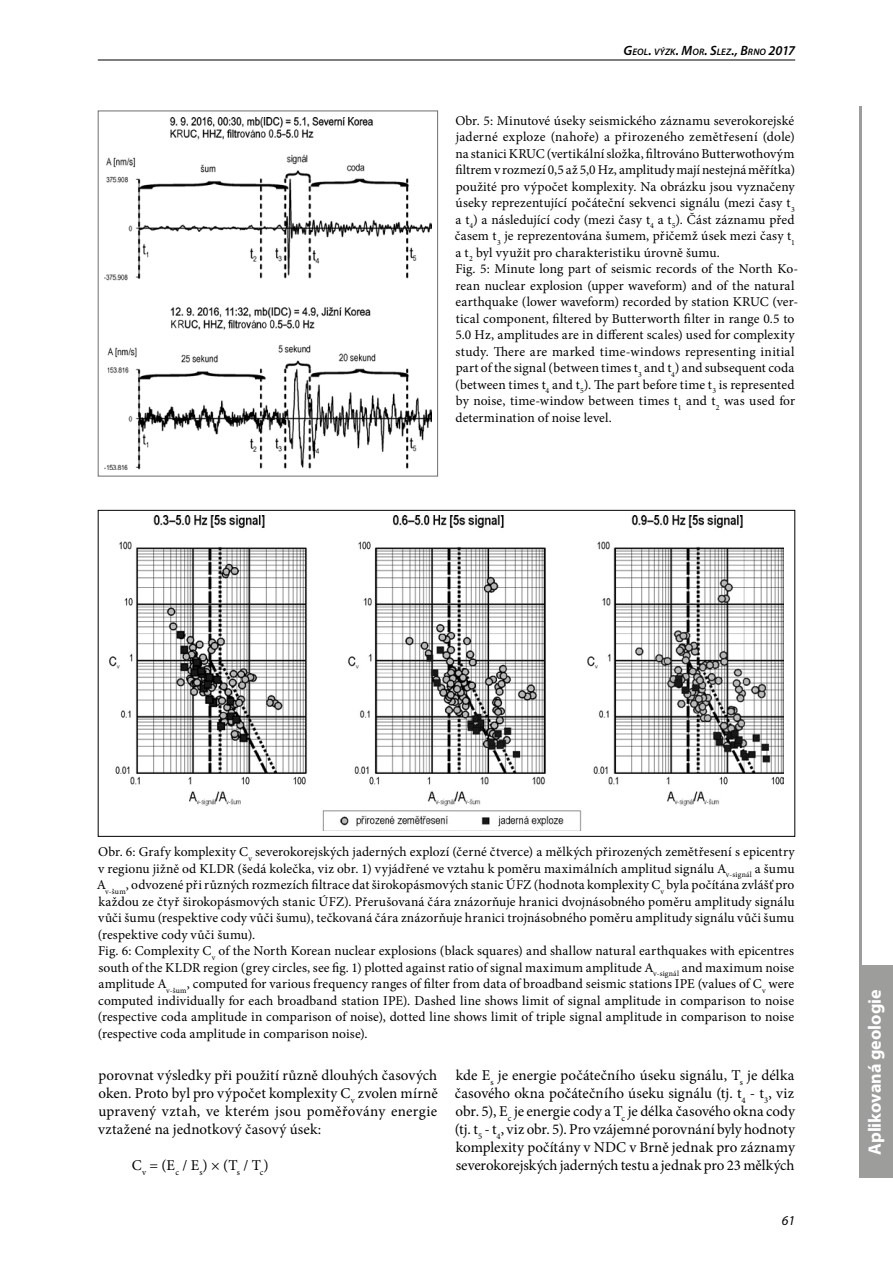
<style>
.page{position:relative;width:893px;height:1263px;background:#fff}
.page>*{position:absolute;margin:0;border:0;box-sizing:border-box;transform-origin:0 0}
.t1{font:700 18px "Myriad Pro";color:#fff}
.t2{font:15px/18px "Minion Pro";color:#000;text-align:justify}
.t3{font:13.5px/16.5px "Minion Pro";letter-spacing:.01em;color:#000}
.t4{font:italic 13.5px "Myriad Pro";color:#000}
.t5{font:italic 600 9.45px "Myriad Pro";letter-spacing:.015em;color:#000}
.s1{font-size:13.5px}
</style>
<div class="page">
<hr style="left:859px;top:106px;width:3px;height:1072px;background:#9d9d9c">
<hr style="left:98px;top:60px;width:697px;height:1px;background:#000">
<img style="left:105px;top:118px;width:326px;height:351px">
<div style="left:98px;top:111px;width:340px;height:365px;border:1px solid #706f6f"></div>
<img style="left:110px;top:516px;width:673px;height:315px">
<div style="left:859px;top:965px;width:34px;height:213px;background:#9d9d9c"></div>
<p class="t5" style="left:624px;top:46px;width:173px"><span class="s1">G</span>EOL<span class="s1">.</span> VÝZK<span class="s1">. M</span>OR<span class="s1">. S</span>LEZ<span class="s1">., B</span>RNO <span class="s1">2017</span></p>
<p class="t3" style="left:455px;top:112px;width:345px">Obr. 5: Minutové úseky seismického záznamu severokorejské jaderné exploze (nahoře) a přirozeného zemětřesení (dole) na stanici KRUC (vertikální složka, filtrováno Butterwothovým filtrem v rozmezí 0,5 až 5,0 Hz, amplitudy mají nestejná měřítka) použité pro výpočet komplexity. Na obrázku jsou vyznačeny úseky reprezentující počáteční sekvenci signálu (mezi časy t<sub>3 </sub>a t<sub>4</sub>) a následující cody (mezi časy t<sub>4</sub> a t<sub>5</sub>). Část záznamu před časem t<sub>3</sub> je reprezentována šumem, přičemž úsek mezi časy t<sub>1 </sub>a t<sub>2</sub> byl využit pro charakteristiku úrovně šumu.<br>Fig. 5: Minute long part of seismic records of the North Ko&shy;rean nuclear explosion (upper waveform) and of the natural earthquake (lower waveform) recorded by station KRUC (ver&shy;tical component, filtered by Butterworth filter in range 0.5 to 5.0 Hz, amplitudes are in different scales) used for complexity study. There are marked time-windows representing initial part of the signal (between times t<sub>3</sub> and t<sub>4</sub>) and subsequent coda (between times t<sub>4</sub> and t<sub>5</sub>). The part before time t<sub>3</sub> is represented by noise, time-window between times t<sub>1</sub> and t<sub>2</sub> was used for determination of noise level.</p>
<p class="t3" style="left:97px;top:843px;width:700px">Obr. 6: Grafy komplexity C<sub>v</sub> severokorejských jaderných explozí (černé čtverce) a mělkých přirozených zemětřesení s epicentry v regionu jižně od KLDR (šedá kolečka, viz obr. 1) vyjádřené ve vztahu k poměru maximálních amplitud signálu A<sub>v-signál</sub> a šumu A<sub>v-šum</sub>, odvozené při různých rozmezích filtrace dat širokopásmových stanic ÚFZ (hodnota komplexity C<sub>v</sub> byla počítána zvlášť pro každou ze čtyř širokopásmových stanic ÚFZ). Přerušovaná čára znázorňuje hranici dvojnásobného poměru amplitudy signálu vůči šumu (respektive cody vůči šumu), tečkovaná čára znázorňuje hranici trojnásobného poměru amplitudy signálu vůči šumu (respektive cody vůči šumu).<br>Fig. 6: Complexity C<sub>v</sub> of the North Korean nuclear explosions (black squares) and shallow natural earthquakes with epicentres south of the KLDR region (grey circles, see fig. 1) plotted against ratio of signal maximum amplitude A<sub>v-signál</sub> and maximum noise amplitude A<sub>v-šum</sub>, computed for various frequency ranges of filter from data of broadband seismic stations IPE (values of C<sub>v</sub> were computed individually for each broadband station IPE). Dashed line shows limit of signal amplitude in comparison to noise (respective coda amplitude in comparison of noise), dotted line shows limit of triple signal amplitude in comparison to noise (respective coda amplitude in comparison noise).</p>
<p class="t2" style="left:98px;top:1066px;width:341px">porovnat výsledky při použití různě dlouhých časových oken. Proto byl pro výpočet komplexity C<sub>v</sub> zvolen mírně upravený vztah, ve kterém jsou poměřovány energie vztažené na jednotkový časový úsek:</p>
<p class="t2" style="left:132px;top:1156px;width:138px">C<sub>v</sub> = (E<sub>c</sub> / E<sub>s</sub>) × (T<sub>s</sub> / T<sub>c</sub>)</p>
<p class="t2" style="left:455px;top:1066px;width:342px">kde E<sub>s</sub> je energie počátečního úseku signálu, T<sub>s</sub> je délka časového okna počátečního úseku signálu (tj. t<sub>4</sub> - t<sub>3</sub>, viz obr. 5), E<sub>c</sub> je energie cody a T<sub>c</sub> je délka časového okna cody (tj. t<sub>5</sub> - t<sub>4</sub>, viz obr. 5). Pro vzájemné porovnání byly hodnoty komplexity počítány v NDC v Brně jednak pro záznamy severokorejských jaderných testu a jednak pro 23 mělkých</p>
<p class="t4" style="left:782px;top:1212px;width:15px">61</p>
<h1 class="t1" style="left:863px;top:1155px;width:167px;rotate:-90deg">Aplikovaná geologie</h1>
</div>
